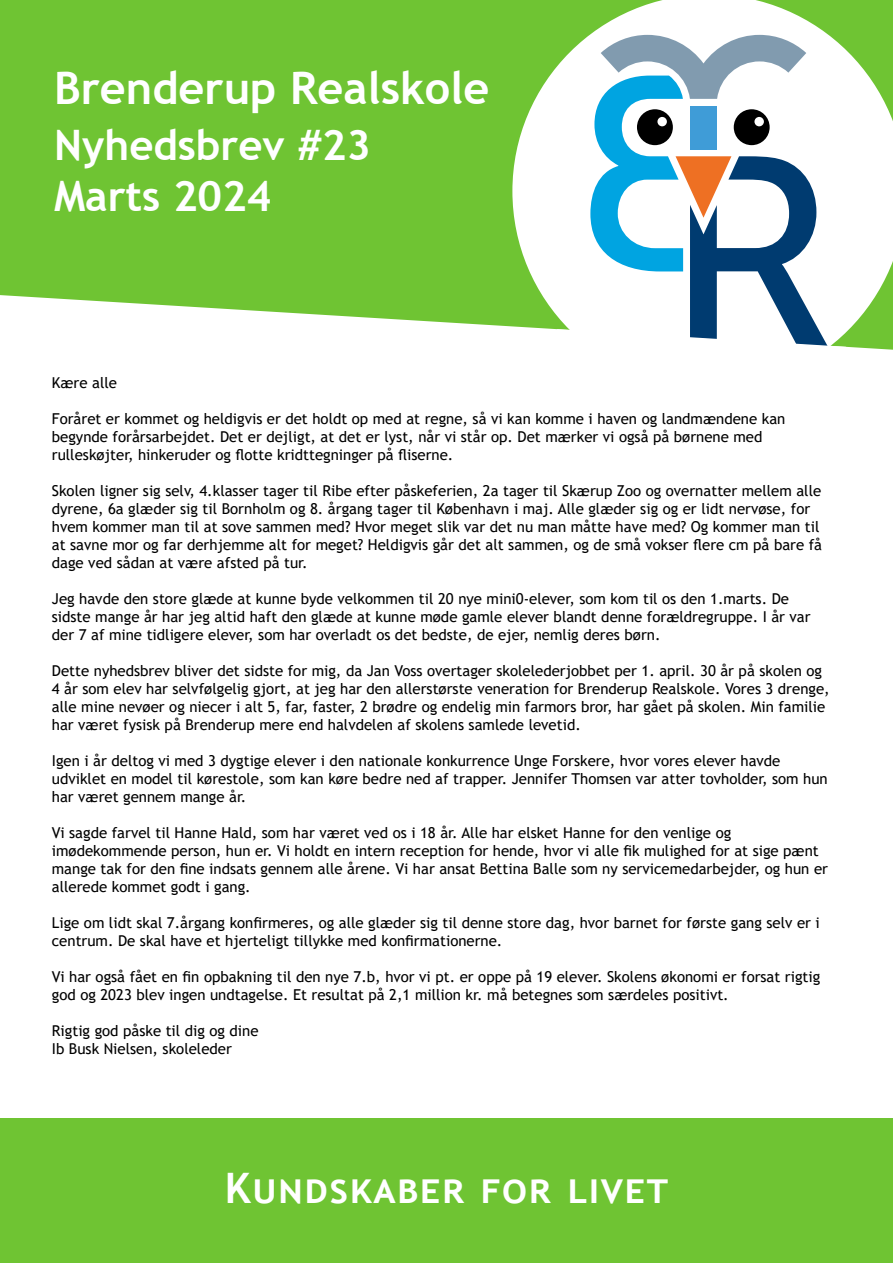
<style>
.page{position:relative;width:893px;height:1263px;background:#fff}
.page>*{position:absolute;margin:0;border:0;box-sizing:border-box;transform-origin:0 0}
.t1{font:700 45px "Trebuchet MS";color:#fff}
.t2{font:700 42px/50.4px "Trebuchet MS";color:#fff}
.t3{font:700 42px "Trebuchet MS";letter-spacing:.05em;color:#fff}
.t4{font:15px/18px "Trebuchet MS";color:#000}
</style>
<div class="page">
<div style="left:0;top:0;width:512px;height:327px;background:#6fc433"></div>
<svg style="left:512px;top:0;width:381px;height:350px"></svg>
<svg style="left:555px;top:35px;width:292px;height:315px"></svg>
<div style="left:0;top:1118px;width:893px;height:145px;background:#6fc433"></div>
<h1 class="t1" style="left:54px;top:60px;width:437px">Brenderup Realskole</h1>
<h2 class="t2" style="left:54px;top:120px;width:319px">Nyhedsbrev #23<br>Marts 2024</h2>
<p class="t4" style="left:52px;top:374px;width:67px">Kære alle</p>
<p class="t4" style="left:52px;top:410px;width:735px">Foråret er kommet og heldigvis er det holdt op med at regne, så vi kan komme i haven og landmændene kan begynde forårsarbejdet. Det er dejligt, at det er lyst, når vi står op. Det mærker vi også på børnene med rulleskøjter, hinkeruder og flotte kridttegninger på fliserne.</p>
<p class="t4" style="left:52px;top:482px;width:772px">Skolen ligner sig selv, 4.klasser tager til Ribe efter påskeferien, 2a tager til Skærup Zoo og overnatter mellem alle dyrene, 6a glæder sig til Bornholm og 8. årgang tager til København i maj. Alle glæder sig og er lidt nervøse, for hvem kommer man til at sove sammen med? Hvor meget slik var det nu man måtte have med? Og kommer man til at savne mor og far derhjemme alt for meget? Heldigvis går det alt sammen, og de små vokser flere cm på bare få dage ved sådan at være afsted på tur.</p>
<p class="t4" style="left:52px;top:590px;width:760px">Jeg havde den store glæde at kunne byde velkommen til 20 nye mini0-elever, som kom til os den 1.marts. De sidste mange år har jeg altid haft den glæde at kunne møde gamle elever blandt denne forældregruppe. I år var der 7 af mine tidligere elever, som har overladt os det bedste, de ejer, nemlig deres børn.</p>
<p class="t4" style="left:52px;top:662px;width:779px">Dette nyhedsbrev bliver det sidste for mig, da Jan Voss overtager skolelederjobbet per 1. april. 30 år på skolen og 4 år som elev har selvfølgelig gjort, at jeg har den allerstørste veneration for Brenderup Realskole. Vores 3 drenge, alle mine nevøer og niecer i alt 5, far, faster, 2 brødre og endelig min farmors bror, har gået på skolen. Min familie har været fysisk på Brenderup mere end halvdelen af skolens samlede levetid.</p>
<p class="t4" style="left:52px;top:752px;width:777px">Igen i år deltog vi med 3 dygtige elever i den nationale konkurrence Unge Forskere, hvor vores elever havde udviklet en model til kørestole, som kan køre bedre ned af trapper. Jennifer Thomsen var atter tovholder, som hun har været gennem mange år.</p>
<p class="t4" style="left:52px;top:824px;width:778px">Vi sagde farvel til Hanne Hald, som har været ved os i 18 år. Alle har elsket Hanne for den venlige og imødekommende person, hun er. Vi holdt en intern reception for hende, hvor vi alle fik mulighed for at sige pænt mange tak for den fine indsats gennem alle årene. Vi har ansat Bettina Balle som ny servicemedarbejder, og hun er allerede kommet godt i gang.</p>
<p class="t4" style="left:52px;top:914px;width:769px">Lige om lidt skal 7.årgang konfirmeres, og alle glæder sig til denne store dag, hvor barnet for første gang selv er i centrum. De skal have et hjerteligt tillykke med konfirmationerne.</p>
<p class="t4" style="left:52px;top:968px;width:770px">Vi har også fået en fin opbakning til den nye 7.b, hvor vi pt. er oppe på 19 elever. Skolens økonomi er forsat rigtig god og 2023 blev ingen undtagelse. Et resultat på 2,1 million kr. må betegnes som særdeles positivt.</p>
<p class="t4" style="left:52px;top:1022px;width:208px">Rigtig god påske til dig og dine<br>Ib Busk Nielsen, skoleleder</p>
<h2 class="t3" style="left:225px;top:1162px;width:445px">Kundskaber for livet</h2>
</div>
